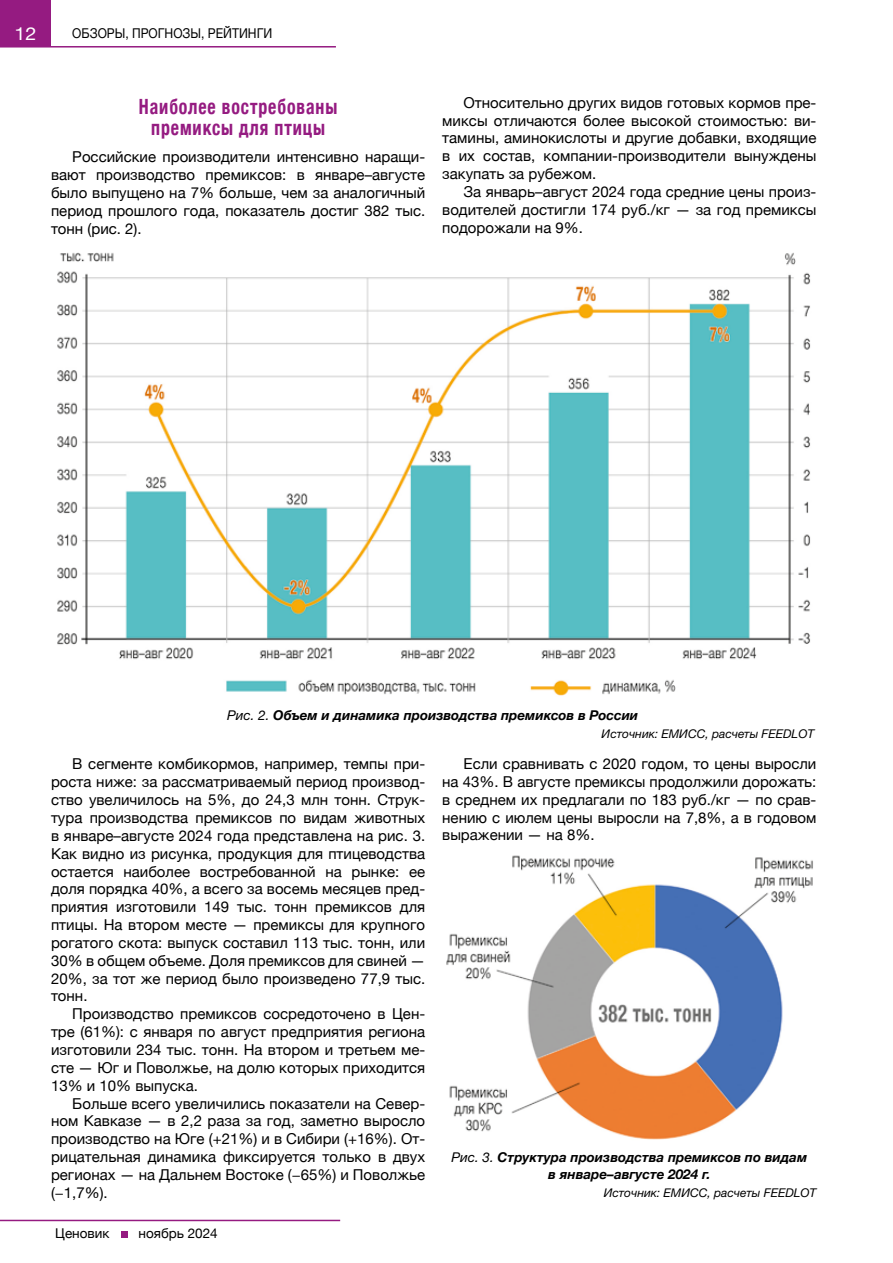
<style>
.page{position:relative;width:893px;height:1263px;background:#fff}
.page>*{position:absolute;margin:0;border:0;box-sizing:border-box;transform-origin:0 0}
.t1{font:700 condensed 21px/21px "Helvetica Neue";letter-spacing:.05em;color:#951b81;text-align:center;scale:.85 1}
.t2{font:18px "Helvetica Neue";color:#fff;scale:1.1 1}
.t3{font:15px/17.9px "Helvetica Neue";color:#000;text-align:justify}
.t4{font:italic 700 13.5px/16.5px "Helvetica Neue";color:#000;text-align:center}
.t5{font:13.5px "Helvetica Neue";color:#000;scale:.9 1}
.t6{font:13.5px "Helvetica Neue";color:#000}
.t7{font:italic 12px "Helvetica Neue";color:#000}
.s1{font-weight:400}
</style>
<div class="page">
<hr style="left:0;top:1220px;width:340px;height:1px;background:#951b81">
<svg style="left:121px;top:1231px;width:6px;height:6px"></svg>
<div style="left:0;top:0;width:51px;height:46px;background:#951b81"></div>
<hr style="left:0;top:46px;width:336px;height:2px;background:#951b81">
<img style="left:57px;top:252px;width:754px;height:444px">
<img style="left:446px;top:855px;width:367px;height:285px">
<p class="t2" style="left:15px;top:21px;width:22px">12</p>
<p class="t5" style="left:72px;top:24px;width:224px">ОБЗОРЫ, ПРОГНОЗЫ, РЕЙТИНГИ</p>
<h1 class="t1" style="left:139px;top:95px;width:235px">Наиболее востребованы премиксы для птицы</h1>
<p class="t3" style="left:51px;top:149px;width:376px;text-indent:21px">Российские производители интенсивно наращи&shy;вают производство премиксов: в январе–августе было выпущено на 7% больше, чем за аналогичный период прошлого года, показатель достиг 382 тыс. тонн (рис. 2).</p>
<p class="t3" style="left:442px;top:94px;width:376px;text-indent:21px">Относительно других видов готовых кормов пре&shy;миксы отличаются более высокой стоимостью: ви&shy;тамины, аминокислоты и другие добавки, входящие в их состав, компании-производители вынуждены закупать за рубежом.</p>
<p class="t3" style="left:442px;top:184px;width:376px;text-indent:21px">За январь–август 2024 года средние цены произ&shy;водителей достигли 174 руб./кг — за год премиксы подорожали на 9%.</p>
<p class="t4" style="left:227px;top:708px;width:413px"><span class="s1">Рис. 2.</span> Объем и динамика производства премиксов в России</p>
<p class="t7" style="left:602px;top:725px;width:214px">Источник: ЕМИСС, расчеты FEEDLOT</p>
<p class="t3" style="left:51px;top:756px;width:376px;text-indent:21px">В сегменте комбикормов, например, темпы при&shy;роста ниже: за рассматриваемый период производ&shy;ство увеличилось на 5%, до 24,3 млн тонн. Струк&shy;тура производства премиксов по видам животных в январе–августе 2024 года представлена на рис. 3.<br>Как видно из рисунка, продукция для птицеводства остается наиболее востребованной на рынке: ее доля порядка 40%, а всего за восемь месяцев пред&shy;приятия изготовили 149 тыс. тонн премиксов для птицы. На втором месте — премиксы для крупного рогатого скота: выпуск составил 113 тыс. тонн, или 30% в общем объеме. Доля премиксов для свиней — 20%, за тот же период было произведено 77,9 тыс. тонн.</p>
<p class="t3" style="left:51px;top:1006px;width:376px;text-indent:21px">Производство премиксов сосредоточено в Цен&shy;тре (61%): с января по август предприятия региона изготовили 234 тыс. тонн. На втором и третьем ме&shy;сте — Юг и Поволжье, на долю которых приходится 13% и 10% выпуска.</p>
<p class="t3" style="left:51px;top:1095px;width:376px;text-indent:21px">Больше всего увеличились показатели на Север&shy;ном Кавказе — в 2,2 раза за год, заметно выросло производство на Юге (+21%) и в Сибири (+16%). От&shy;рицательная динамика фиксируется только в двух регионах — на Дальнем Востоке (−65%) и Поволжье (−1,7%).</p>
<p class="t6" style="left:55px;top:1223px;width:56px">Ценовик</p>
<p class="t6" style="left:138px;top:1223px;width:81px">ноябрь 2024</p>
<p class="t3" style="left:442px;top:756px;width:376px;text-indent:21px">Если сравнивать с 2020 годом, то цены выросли на 43%. В августе премиксы продолжили дорожать: в среднем их предлагали по 183 руб./кг — по срав&shy;нению с июлем цены выросли на 7,8%, а в годовом выражении — на 8%.</p>
<p class="t4" style="left:451px;top:1149px;width:357px"><span class="s1">Рис. 3.</span> Структура производства премиксов по видам в январе–августе 2024 г.</p>
<p class="t7" style="left:604px;top:1184px;width:214px">Источник: ЕМИСС, расчеты FEEDLOT</p>
</div>
